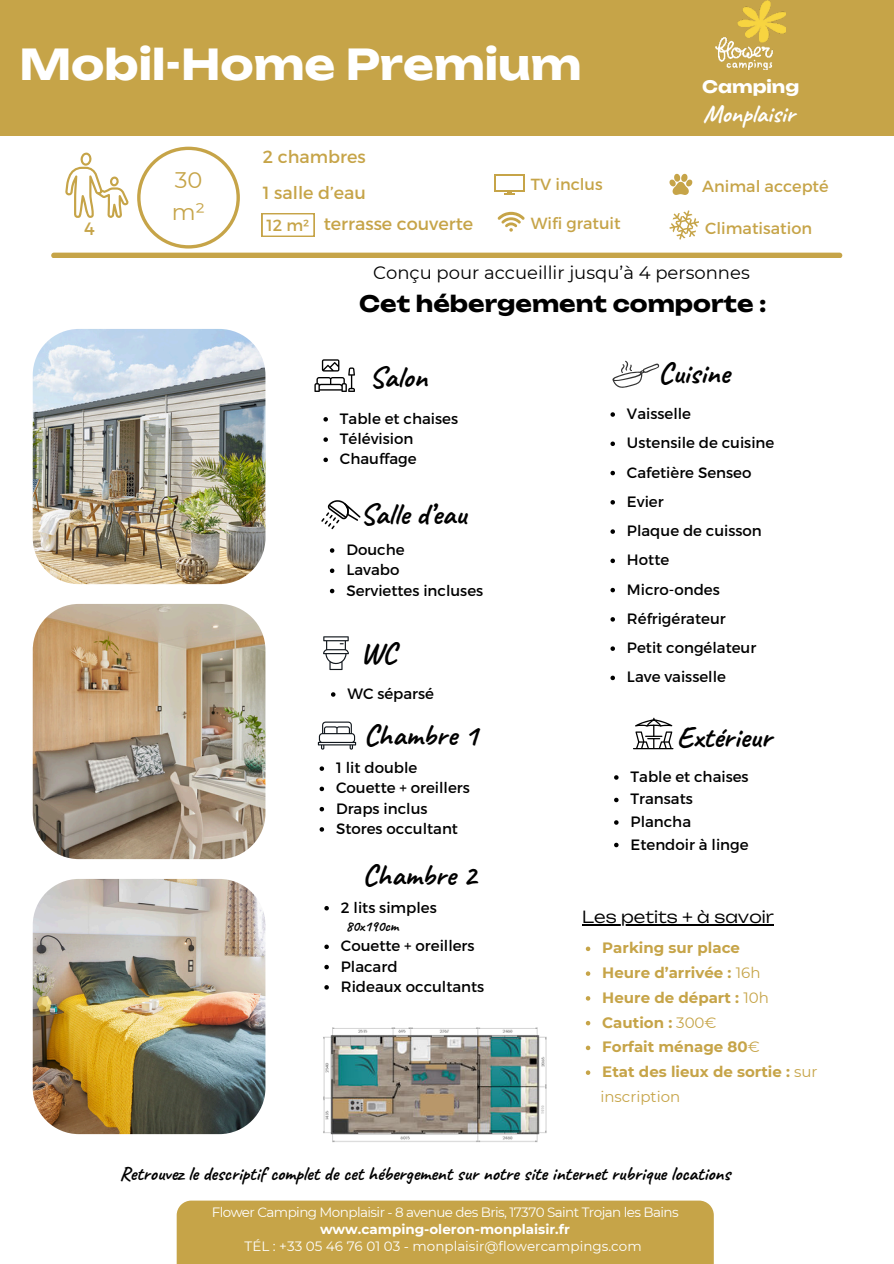
<style>
.page{position:relative;width:894px;height:1264px;background:#fff}
.page>*{position:absolute;margin:0;border:0;box-sizing:border-box;transform-origin:0 0}
.t1{font:700 42px "Unbounded";color:#fff}
.t2{font:700 30px "Caveat";color:#000}
.t3{font:700 25.05px "Caveat";color:#fff}
.t4{font:700 22.5px "Unbounded";color:#000}
.t5{font:22.5px/31.5px "Montserrat";color:#c6a448}
.t6{font:700 19.5px "Caveat";color:#000}
.t7{font:18px "Montserrat";color:#000}
.t8{font:17.85px "Montserrat";color:#c6a448}
.t9{font:17.55px/35.2px "Montserrat";color:#c6a448}
.t10{font:700 17.1px "Unbounded";color:#fff}
.t11{font:300 16.5px "Unbounded";color:#000}
.t12{font:16.05px "Montserrat";color:#c6a448}
.t13{font:15px/20.2px "Montserrat";color:#000}
.t14{font:700 15px/24.8px "Montserrat";color:#c6a448}
.t15{font:700 15px "Caveat";color:#000}
.t16{font:13.5px "Montserrat";letter-spacing:-.04em;color:#fff}
.t17{font:13.5px "Montserrat";color:#fff}
.t18{font:700 13.5px "Montserrat";color:#fff}
.s1{font-weight:400}
</style>
<div class="page">
<div style="left:0;top:0;width:893px;height:135px;background:#c6a448"></div>
<img style="left:33px;top:329px;width:232px;height:255px;border-radius:46px">
<img style="left:323px;top:1027px;width:224px;height:116px">
<div style="left:177px;top:1200px;width:536px;height:63px;background:#c6a448"></div>
<svg style="left:321px;top:500px;width:39px;height:29px"></svg>
<svg style="left:323px;top:636px;width:26px;height:34px"></svg>
<svg style="left:314px;top:359px;width:41px;height:33px"></svg>
<svg style="left:323px;top:417px;width:5px;height:4px"></svg>
<svg style="left:323px;top:437px;width:5px;height:5px"></svg>
<svg style="left:323px;top:457px;width:5px;height:5px"></svg>
<svg style="left:612px;top:360px;width:47px;height:28px"></svg>
<svg style="left:610px;top:412px;width:4px;height:5px"></svg>
<svg style="left:610px;top:441px;width:4px;height:5px"></svg>
<svg style="left:610px;top:471px;width:4px;height:4px"></svg>
<svg style="left:610px;top:500px;width:4px;height:4px"></svg>
<svg style="left:610px;top:529px;width:4px;height:5px"></svg>
<svg style="left:610px;top:558px;width:4px;height:5px"></svg>
<svg style="left:610px;top:588px;width:4px;height:4px"></svg>
<svg style="left:610px;top:617px;width:4px;height:4px"></svg>
<svg style="left:610px;top:646px;width:4px;height:5px"></svg>
<svg style="left:610px;top:675px;width:4px;height:5px"></svg>
<svg style="left:318px;top:721px;width:38px;height:28px"></svg>
<svg style="left:635px;top:717px;width:37px;height:31px"></svg>
<hr style="left:632px;top:748px;width:41px;height:1px;background:#000">
<img style="left:33px;top:604px;width:232px;height:255px;border-radius:46px">
<img style="left:33px;top:878px;width:232px;height:256px;border-radius:46px">
<svg style="left:51px;top:147px;width:791px;height:111px"></svg>
<svg style="left:324px;top:906px;width:5px;height:4px"></svg>
<svg style="left:324px;top:944px;width:5px;height:5px"></svg>
<svg style="left:324px;top:964px;width:5px;height:5px"></svg>
<svg style="left:324px;top:985px;width:5px;height:4px"></svg>
<svg style="left:319px;top:766px;width:5px;height:5px"></svg>
<svg style="left:319px;top:786px;width:5px;height:5px"></svg>
<svg style="left:319px;top:807px;width:5px;height:4px"></svg>
<svg style="left:319px;top:827px;width:5px;height:4px"></svg>
<svg style="left:330px;top:548px;width:4px;height:4px"></svg>
<svg style="left:330px;top:568px;width:4px;height:5px"></svg>
<svg style="left:330px;top:588px;width:4px;height:5px"></svg>
<svg style="left:331px;top:692px;width:4px;height:4px"></svg>
<svg style="left:585px;top:946px;width:5px;height:5px"></svg>
<svg style="left:585px;top:971px;width:5px;height:4px"></svg>
<svg style="left:585px;top:996px;width:5px;height:4px"></svg>
<svg style="left:585px;top:1020px;width:5px;height:5px"></svg>
<svg style="left:585px;top:1045px;width:5px;height:5px"></svg>
<svg style="left:585px;top:1070px;width:5px;height:4px"></svg>
<hr style="left:582px;top:924px;width:191px;height:1px;background:#000">
<svg style="left:614px;top:775px;width:4px;height:4px"></svg>
<svg style="left:614px;top:797px;width:4px;height:5px"></svg>
<svg style="left:614px;top:820px;width:4px;height:4px"></svg>
<svg style="left:614px;top:842px;width:4px;height:5px"></svg>
<img style="left:715px;top:0;width:70px;height:70px">
<h1 class="t1" style="left:19px;top:31px;width:563px">Mobil-Home Premium</h1>
<p class="t10" style="left:701px;top:73px;width:99px">Camping</p>
<h3 class="t3" style="left:703px;top:98px;width:93px">Monplaisir</h3>
<p class="t8" style="left:84px;top:217px;width:12px">4</p>
<p class="t9" style="left:263px;top:139px;width:104px">2 chambres<br>1 salle d’eau</p>
<p class="t9" style="left:324px;top:205px;width:151px">terrasse couverte</p>
<p class="t7" style="left:373px;top:260px;width:378px">Conçu pour accueillir jusqu’à 4 personnes</p>
<h3 class="t4" style="left:359px;top:286px;width:409px">Cet hébergement comporte :</h3>
<h3 class="t5" style="left:172px;top:164px;width:35px">30 m²</h3>
<p class="t12" style="left:531px;top:174px;width:73px">TV inclus</p>
<p class="t12" style="left:702px;top:177px;width:128px">Animal accepté</p>
<p class="t12" style="left:531px;top:214px;width:91px">Wifi gratuit</p>
<p class="t12" style="left:266px;top:215px;width:44px">12 m²</p>
<p class="t12" style="left:705px;top:218px;width:108px">Climatisation</p>
<h2 class="t2" style="left:369px;top:358px;width:60px">Salon</h2>
<p class="t13" style="left:340px;top:408px;width:120px">Table et chaises<br>Télévision<br>Chauffage</p>
<h2 class="t2" style="left:360px;top:495px;width:108px">Salle d’eau</h2>
<p class="t13" style="left:346px;top:539px;width:138px">Douche<br>Lavabo<br>Serviettes incluses</p>
<h2 class="t2" style="left:360px;top:634px;width:37px">WC</h2>
<p class="t13" style="left:347px;top:683px;width:88px">WC séparsé</p>
<h2 class="t2" style="left:363px;top:716px;width:115px">Chambre 1</h2>
<p class="t13" style="left:336px;top:757px;width:135px">1 lit double<br>Couette + oreillers<br>Draps inclus<br>Stores occultant</p>
<h2 class="t2" style="left:362px;top:855px;width:115px">Chambre 2</h2>
<p class="t13" style="left:341px;top:897px;width:97px">2 lits simples</p>
<p class="t15" style="left:345px;top:916px;width:54px">80x190cm</p>
<p class="t13" style="left:341px;top:935px;width:145px">Couette + oreillers<br>Placard<br>Rideaux occultants</p>
<h2 class="t2" style="left:658px;top:354px;width:73px">Cuisine</h2>
<p class="t13" style="left:626px;top:399px;width:149px;line-height:29.2px">Vaisselle<br>Ustensile de cuisine<br>Cafetière Senseo<br>Evier<br>Plaque de cuisson<br>Hotte<br>Micro-ondes<br>Réfrigérateur<br>Petit congélateur<br>Lave vaisselle</p>
<h2 class="t2" style="left:676px;top:718px;width:96px">Extérieur</h2>
<p class="t13" style="left:630px;top:765px;width:120px;line-height:22.5px">Table et chaises<br>Transats<br>Plancha<br>Etendoir à linge</p>
<p class="t11" style="left:582px;top:904px;width:193px">Les petits + à savoir</p>
<p class="t14" style="left:600px;top:934px;width:218px">Parking sur place<br>Heure d’arrivée : <span class="s1">16h<br></span>Heure de départ : <span class="s1">10h<br></span>Caution : <span class="s1">300€<br></span>Forfait ménage 80<span class="s1">€<br></span>Etat des lieux de sortie : <span class="s1">sur inscription</span></p>
<h3 class="t6" style="left:119px;top:1161px;width:612px">Retrouvez le descriptif complet de cet hébergement sur notre site internet rubrique locations</h3>
<p class="t16" style="left:212px;top:1203px;width:468px">Flower Camping Monplaisir - 8 avenue des Bris, 17370 Saint Trojan les Bains</p>
<p class="t18" style="left:320px;top:1219px;width:251px">www.camping-oleron-monplaisir.fr</p>
<p class="t17" style="left:244px;top:1237px;width:398px">TÉL : +33 05 46 76 01 03 - monplaisir@flowercampings.com</p>
</div>
